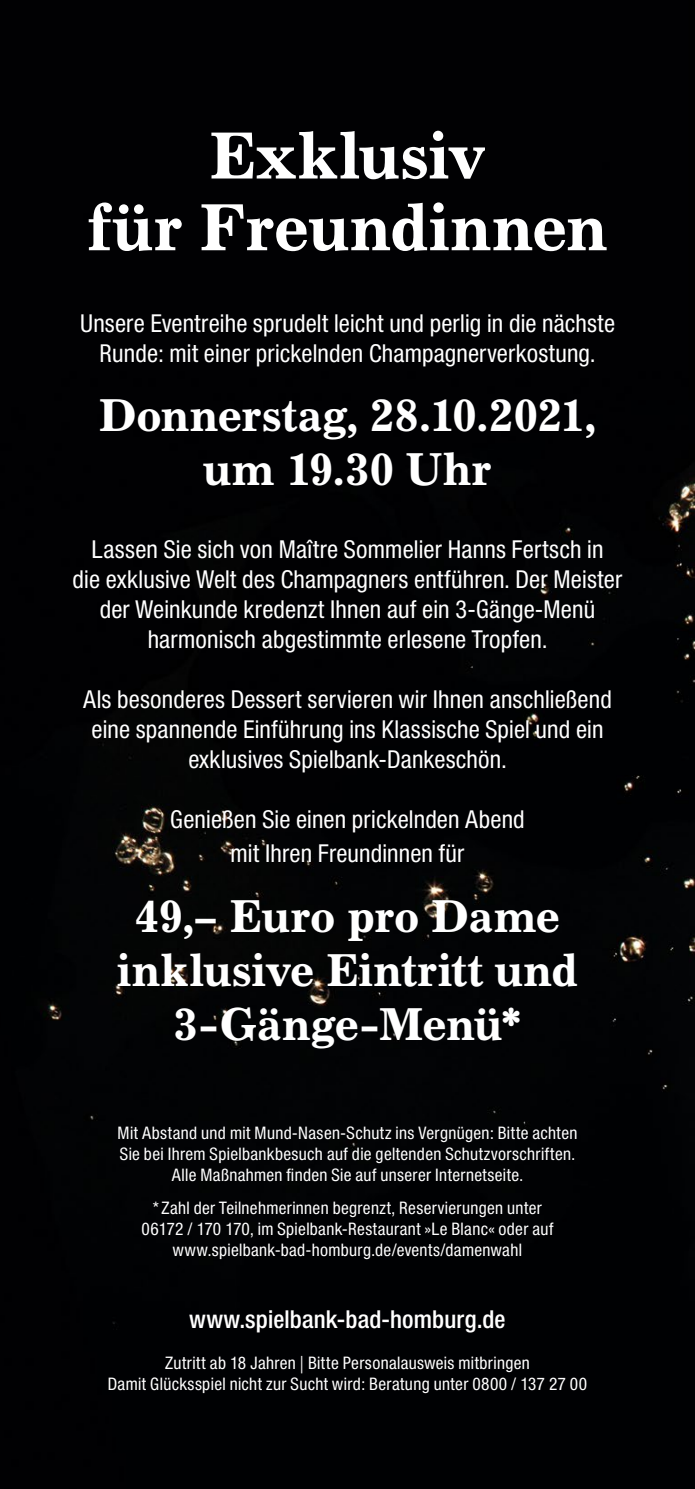
<style>
.page{position:relative;width:695px;height:1489px;background:#fff}
.page>*{position:absolute;margin:0;border:0;box-sizing:border-box;transform-origin:0 0}
.t1{font:700 65px/71.8px "Primus Antiqua BQ";letter-spacing:.005em;color:#fff;text-align:center}
.t2{font:700 45px/54.2px "Primus Antiqua BQ";letter-spacing:-.005em;color:#fff;text-align:center}
.t3{font:25px/30px "Neue Helvetica Condensed BQ";letter-spacing:.01em;color:#fff;text-align:center}
.t4{font:500 25px "Neue Helvetica Condensed BQ";letter-spacing:.005em;color:#fff}
.t5{font:17.5px/21px "Neue Helvetica Condensed BQ";letter-spacing:.02em;color:#fff;text-align:center}
</style>
<div class="page">
<div style="left:0;top:0;width:694px;height:1488px;background:#010103"></div>
<h1 class="t1" style="left:88px;top:120px;width:521px">Exklusiv<br>für Freundinnen</h1>
<p class="t3" style="left:80px;top:308px;width:536px">Unsere Eventreihe sprudelt leicht und perlig in die nächste<br>Runde: mit einer prickelnden Champagnerverkostung.</p>
<h2 class="t2" style="left:99px;top:388px;width:498px">Donnerstag, 28.10.2021, um 19.30 Uhr</h2>
<p class="t3" style="left:73px;top:534px;width:551px">Lassen Sie sich von Maître Sommelier Hanns Fertsch in<br>die exklusive Welt des Champagners entführen. Der Meister der Weinkunde kredenzt Ihnen auf ein 3-Gänge-Menü harmonisch abgestimmte erlesene Tropfen.</p>
<p class="t3" style="left:83px;top:684px;width:530px">Als besonderes Dessert servieren wir Ihnen anschließend eine spannende Einführung ins Klassische Spiel und ein exklusives Spielbank-Dankeschön.</p>
<p class="t3" style="left:170px;top:802px;width:356px;line-height:34px">Genießen Sie einen prickelnden Abend mit Ihren Freundinnen für</p>
<h2 class="t2" style="left:117px;top:889px;width:462px">49,– Euro pro Dame inklusive Eintritt und<br>3-Gänge-Menü*</h2>
<p class="t5" style="left:117px;top:1122px;width:461px">Mit Abstand und mit Mund-Nasen-Schutz ins Vergnügen: Bitte achten<br>Sie bei Ihrem Spielbankbesuch auf die geltenden Schutzvorschriften.<br>Alle Maßnahmen finden Sie auf unserer Internetseite.</p>
<p class="t5" style="left:141px;top:1196px;width:413px">*Zahl der Teilnehmerinnen begrenzt, Reservierungen unter<br>06172 / 170 170, im Spielbank-Restaurant »Le Blanc« oder auf www.spielbank-bad-homburg.de/events/damenwahl</p>
<p class="t4" style="left:189px;top:1304px;width:317px">www.spielbank-bad-homburg.de</p>
<p class="t5" style="left:108px;top:1352px;width:481px">Zutritt ab 18 Jahren | Bitte Personalausweis mitbringen<br>Damit Glücksspiel nicht zur Sucht wird: Beratung unter 0800 / 137 27 00</p>
</div>
